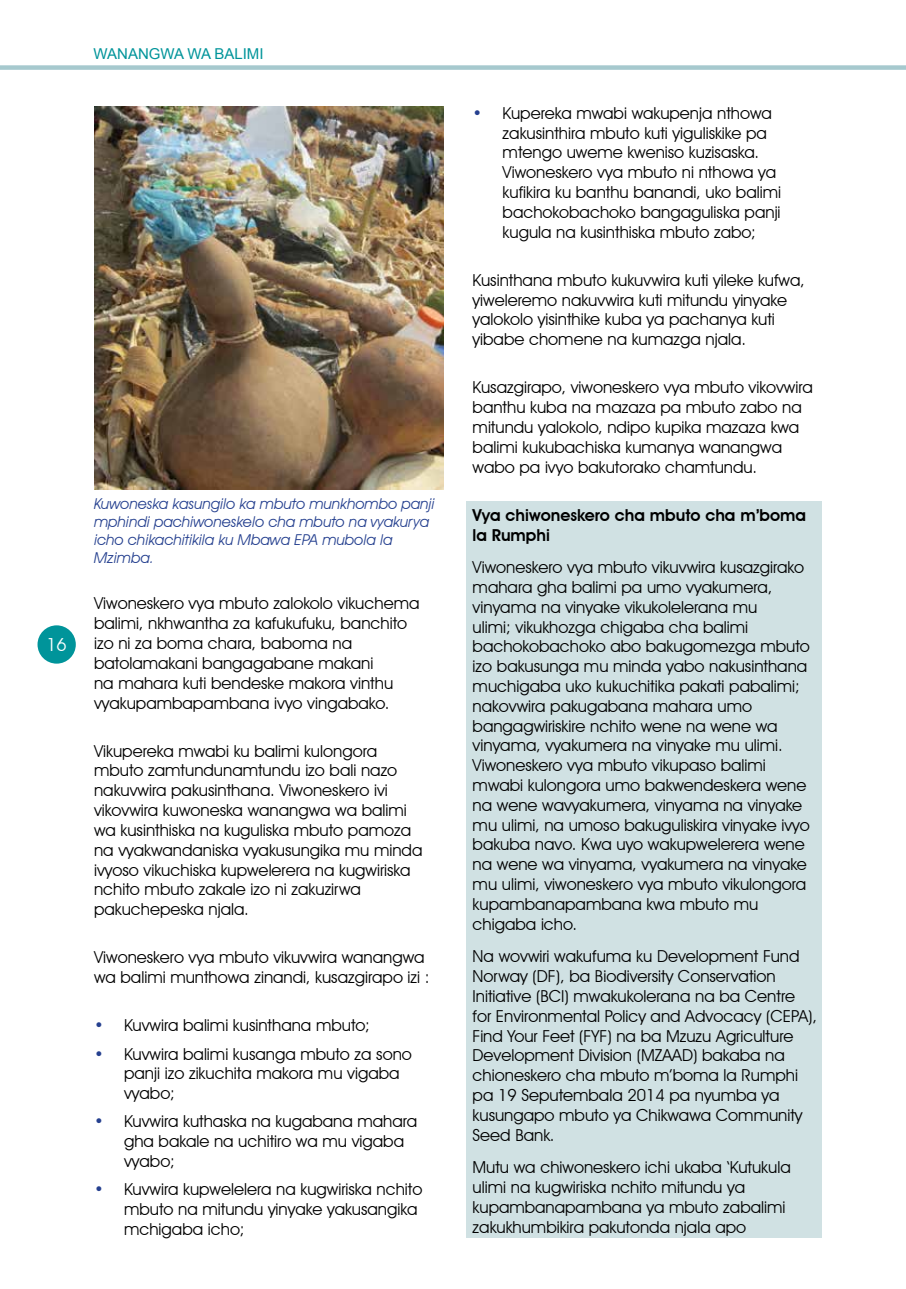
<style>
.page{position:relative;width:906px;height:1289px;background:#fff}
.page>*{position:absolute;margin:0;border:0;box-sizing:border-box;transform-origin:0 0}
.t1{font:18px "Avant Garde IT Cby BT";color:#fff}
.t2{font:16.5px/19.8px "Avant Garde IT Cby BT";color:#000}
.t3{font:600 16.5px/19.8px "Avant Garde IT Cby BT";color:#000}
.t4{font:italic 15px/18px "Avant Garde IT Cby BT";color:#25408f}
.t5{font:15px "Arial";color:#00949a}
.s1{color:#25408f}
</style>
<div class="page">
<div style="left:38px;top:625px;width:38px;height:38px;background:#00949a;border-radius:50%"></div>
<div style="left:0;top:65px;width:906px;height:5px;background:#a6c9ce"></div>
<div style="left:466px;top:501px;width:355px;height:736px;background:#d0e1e3"></div>
<img style="left:94px;top:106px;width:349px;height:383px">
<p class="t5" style="left:94px;top:44px;width:172px">WANANGWA WA BALIMI</p>
<p class="t1" style="left:46px;top:634px;width:22px">16</p>
<p class="t4" style="left:94px;top:494px;width:342px">Kuwoneska kasungilo ka mbuto munkhombo panji mphindi pachiwoneskelo cha mbuto na vyakurya icho chikachitikila ku Mbawa EPA mubola la Mzimba.</p>
<p class="t2" style="left:94px;top:593px;width:327px">Viwoneskero vya mbuto zalokolo vikuchema balimi, nkhwantha za kafukufuku, banchito izo ni za boma chara, baboma na batolamakani bangagabane makani<br>na mahara kuti bendeske makora vinthu vyakupambapambana ivyo vingabako.</p>
<p class="t2" style="left:94px;top:740px;width:330px">Vikupereka mwabi ku balimi kulongora mbuto zamtundunamtundu izo bali nazo nakuvwira pakusinthana. Viwoneskero ivi vikovwira kuwoneska wanangwa wa balimi wa kusinthiska na kuguliska mbuto pamoza na vyakwandaniska vyakusungika mu minda ivyoso vikuchiska kupwelerera na kugwiriska nchito mbuto zakale izo ni zakuzirwa pakuchepeska njala.</p>
<p class="t2" style="left:94px;top:947px;width:337px">Viwoneskero vya mbuto vikuvwira wanangwa wa balimi munthowa zinandi, kusazgirapo izi :</p>
<p class="t2" style="left:94px;top:1015px;width:277px"><span class="s1">•</span> Kuvwira balimi kusinthana mbuto;</p>
<p class="t2" style="left:124px;top:1043px;width:289px;text-indent:-30px"><span class="s1">•</span> Kuvwira balimi kusanga mbuto za sono panji izo zikuchita makora mu vigaba vyabo;</p>
<p class="t2" style="left:124px;top:1111px;width:295px;text-indent:-30px"><span class="s1">•</span> Kuvwira kuthaska na kugabana mahara gha bakale na uchitiro wa mu vigaba vyabo;</p>
<p class="t2" style="left:124px;top:1179px;width:300px;text-indent:-30px"><span class="s1">•</span> Kuvwira kupwelelera na kugwiriska nchito mbuto na mitundu yinyake yakusangika mchigaba icho;</p>
<p class="t2" style="left:502px;top:103px;width:280px;text-indent:-30px"><span class="s1">•</span> Kupereka mwabi wakupenja nthowa zakusinthira mbuto kuti yiguliskike pa mtengo uweme kweniso kuzisaska.<br>Viwoneskero vya mbuto ni nthowa ya kufikira ku banthu banandi, uko balimi bachokobachoko bangaguliska panji kugula na kusinthiska mbuto zabo;</p>
<p class="t2" style="left:472px;top:270px;width:334px">Kusinthana mbuto kukuvwira kuti yileke kufwa, yiweleremo nakuvwira kuti mitundu yinyake yalokolo yisinthike kuba ya pachanya kuti yibabe chomene na kumazga njala.</p>
<p class="t2" style="left:472px;top:377px;width:342px">Kusazgirapo, viwoneskero vya mbuto vikovwira banthu kuba na mazaza pa mbuto zabo na mitundu yalokolo, ndipo kupika mazaza kwa balimi kukubachiska kumanya wanangwa wabo pa ivyo bakutorako chamtundu.</p>
<p class="t3" style="left:472px;top:505px;width:335px">Vya chiwoneskero cha mbuto cha m’boma la Rumphi</p>
<p class="t2" style="left:472px;top:557px;width:339px">Viwoneskero vya mbuto vikuvwira kusazgirako mahara gha balimi pa umo vyakumera, vinyama na vinyake vikukolelerana mu<br>ulimi; vikukhozga chigaba cha balimi bachokobachoko abo bakugomezga mbuto izo bakusunga mu minda yabo nakusinthana muchigaba uko kukuchitika pakati pabalimi; nakovwira pakugabana mahara umo bangagwiriskire nchito wene na wene wa vinyama, vyakumera na vinyake mu ulimi.<br>Viwoneskero vya mbuto vikupaso balimi mwabi kulongora umo bakwendeskera wene na wene wavyakumera, vinyama na vinyake mu ulimi, na umoso bakuguliskira vinyake ivyo bakuba navo. Kwa uyo wakupwelerera wene na wene wa vinyama, vyakumera na vinyake mu ulimi, viwoneskero vya mbuto vikulongora kupambanapambana kwa mbuto mu chigaba icho.</p>
<p class="t2" style="left:472px;top:946px;width:346px">Na wovwiri wakufuma ku Development Fund Norway (DF), ba Biodiversity Conservation Initiative (BCI) mwakukolerana na ba Centre for Environmental Policy and Advocacy (CEPA), Find Your Feet (FYF) na ba Mzuzu Agriculture Development Division (MZAAD) bakaba na chioneskero cha mbuto m’boma la Rumphi pa 19 Seputembala 2014 pa nyumba ya kusungapo mbuto ya Chikwawa Community Seed Bank.</p>
<p class="t2" style="left:472px;top:1157px;width:319px">Mutu wa chiwoneskero ichi ukaba ‘Kutukula ulimi na kugwiriska nchito mitundu ya kupambanapambana ya mbuto zabalimi zakukhumbikira pakutonda njala apo</p>
</div>
